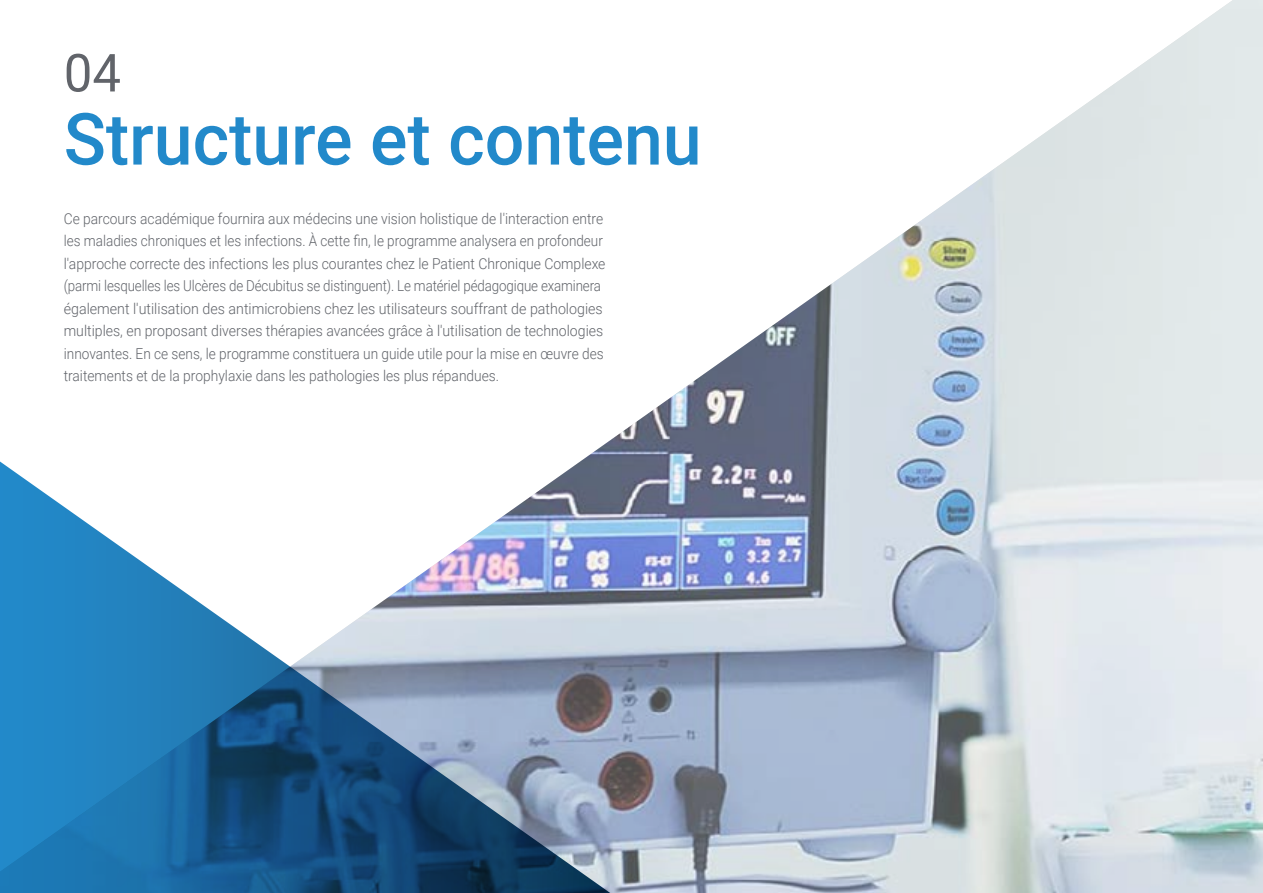
<style>
.page{position:relative;width:1263px;height:893px;background:#fff}
.page>*{position:absolute;margin:0;border:0;box-sizing:border-box;transform-origin:0 0}
.t1{font:500 72px "Roboto";color:#2289ca}
.t2{font:52.5px "Roboto";color:#61646a}
.t3{font:300 15px/22.5px "Roboto";color:#61646a;scale:.92 1}
</style>
<div class="page">
<img style="left:602px;top:0;width:661px;height:893px">
<svg style="left:0;top:446px;width:640px;height:447px"></svg>
<h2 class="t2" style="left:64px;top:36px;width:59px">04</h2>
<h1 class="t1" style="left:64px;top:89px;width:639px">Structure et contenu</h1>
<p class="t3" style="left:64px;top:207px;width:590px">Ce parcours académique fournira aux médecins une vision holistique de l'interaction entre les maladies chroniques et les infections. À cette fin, le programme analysera en profondeur l'approche correcte des infections les plus courantes chez le Patient Chronique Complexe (parmi lesquelles les Ulcères de Décubitus se distinguent). Le matériel pédagogique examinera également l'utilisation des antimicrobiens chez les utilisateurs souffrant de pathologies multiples, en proposant diverses thérapies avancées grâce à l'utilisation de technologies innovantes. En ce sens, le programme constituera un guide utile pour la mise en œuvre des traitements et de la prophylaxie dans les pathologies les plus répandues.</p>
</div>
